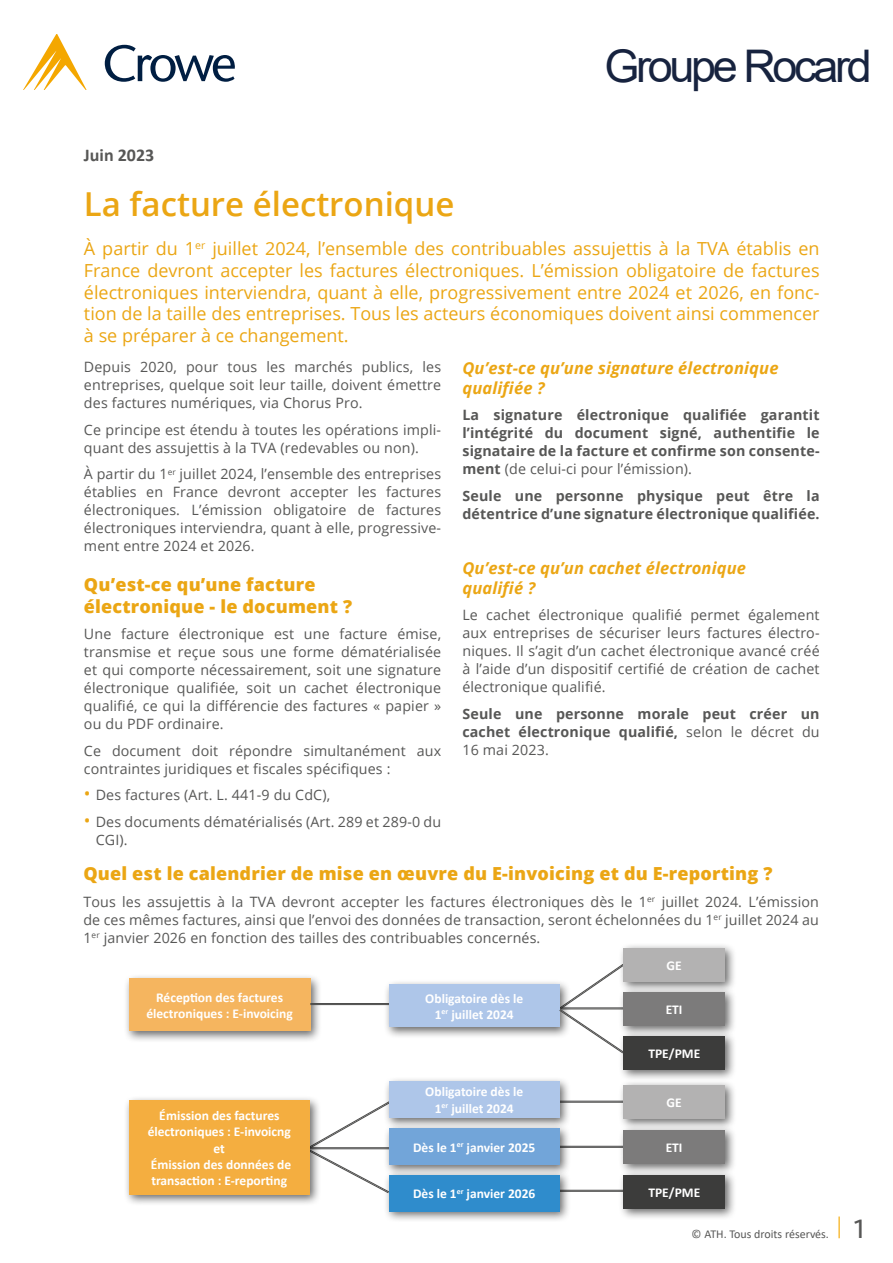
<style>
.page{position:relative;width:893px;height:1263px;background:#fff}
.page>*{position:absolute;margin:0;border:0;box-sizing:border-box;transform-origin:0 0}
.t1{font:45px "Arial";letter-spacing:-.075em;color:#17233f}
.t2{font:600 33px "Open Sans";color:#eba614}
.t3{font:27.45px "Alber";color:#575756}
.t4{font:18px/21.6px "Open Sans";color:#eba614;text-align:justify}
.t5{font:800 18px/21.6px "Open Sans";letter-spacing:.01em;color:#eba614}
.t6{font:700 18px "Calibri";color:#575756}
.t7{font:italic 700 16.5px/19.8px "Open Sans";letter-spacing:.01em;color:#eba614}
.t8{font:14.25px/18px "Open Sans";letter-spacing:.01em;color:#575756;text-align:justify}
.t9{font:700 14.25px/18px "Open Sans";letter-spacing:.01em;color:#575756;text-align:justify}
.t10{font:700 13.5px/16.2px "Calibri";color:#fff;text-align:center}
.t11{font:12px "Calibri";color:#575756}
.s1{font-size:18px;color:#eba614}
.s2{font-weight:400}
</style>
<div class="page">
<hr style="left:838px;top:1216px;width:2px;height:22px;background:#f4a700">
<hr style="left:559px;top:1146px;width:69px;height:1px;background:#4a4a49">
<hr style="left:559px;top:1147px;width:69px;height:1px;background:#4a4a49">
<hr style="left:559px;top:1190px;width:69px;height:1px;background:#4a4a49">
<hr style="left:559px;top:1191px;width:69px;height:1px;background:#4a4a49">
<hr style="left:559px;top:1101px;width:69px;height:1px;background:#4a4a49">
<hr style="left:559px;top:1102px;width:69px;height:1px;background:#4a4a49">
<svg style="left:321px;top:1104px;width:63px;height:87px"></svg>
<div style="left:124px;top:973px;width:198px;height:70px;background:#000;opacity:.6"></div>
<div style="left:129px;top:979px;width:181px;height:52px;background:#f5b55f"></div>
<div style="left:384px;top:979px;width:187px;height:60px;background:#000;opacity:.6"></div>
<div style="left:389px;top:984px;width:170px;height:43px;background:#aec6e9"></div>
<hr style="left:310px;top:1003px;width:79px;height:1px;background:#4a4a49">
<hr style="left:310px;top:1004px;width:79px;height:1px;background:#4a4a49">
<div style="left:124px;top:1095px;width:197px;height:111px;background:#000;opacity:.6"></div>
<div style="left:129px;top:1100px;width:181px;height:94px;background:#f4ae40"></div>
<div style="left:618px;top:943px;width:119px;height:51px;background:#000;opacity:.6"></div>
<div style="left:624px;top:948px;width:101px;height:34px;background:#b3b2b2"></div>
<div style="left:618px;top:987px;width:119px;height:51px;background:#000;opacity:.6"></div>
<div style="left:624px;top:992px;width:101px;height:34px;background:#7c7b7b"></div>
<div style="left:619px;top:1031px;width:118px;height:51px;background:#000;opacity:.6"></div>
<div style="left:624px;top:1036px;width:101px;height:34px;background:#3c3c3b"></div>
<svg style="left:559px;top:963px;width:65px;height:91px"></svg>
<div style="left:384px;top:1076px;width:187px;height:53px;background:#000;opacity:.6"></div>
<div style="left:389px;top:1081px;width:170px;height:36px;background:#aec6e9"></div>
<div style="left:384px;top:1123px;width:187px;height:54px;background:#000;opacity:.6"></div>
<div style="left:389px;top:1129px;width:170px;height:36px;background:#72a5d9"></div>
<div style="left:384px;top:1169px;width:187px;height:54px;background:#000;opacity:.6"></div>
<div style="left:389px;top:1175px;width:170px;height:36px;background:#2f8ccc"></div>
<div style="left:618px;top:1079px;width:119px;height:51px;background:#000;opacity:.6"></div>
<div style="left:624px;top:1085px;width:101px;height:33px;background:#b3b2b2"></div>
<div style="left:618px;top:1124px;width:119px;height:52px;background:#000;opacity:.6"></div>
<div style="left:624px;top:1130px;width:101px;height:34px;background:#7c7b7b"></div>
<div style="left:619px;top:1169px;width:118px;height:52px;background:#000;opacity:.6"></div>
<div style="left:624px;top:1175px;width:101px;height:34px;background:#3c3c3b"></div>
<svg style="left:105px;top:45px;width:130px;height:37px"></svg>
<svg style="left:23px;top:34px;width:63px;height:55px"></svg>
<p class="t6" style="left:84px;top:142px;width:72px">Juin 2023</p>
<h2 class="t2" style="left:84px;top:181px;width:372px">La facture électronique</h2>
<h1 class="t1" style="left:604px;top:35px;width:269px">Groupe Rocard</h1>
<p class="t4" style="left:84px;top:237px;width:737px">À partir du 1<sup>er</sup> juillet 2024, l’ensemble des contribuables assujettis à la TVA établis en France devront accepter les factures électroniques. L’émission obligatoire de factures électroniques interviendra, quant à elle, progressivement entre 2024 et 2026, en fonc&shy;tion de la taille des entreprises. Tous les acteurs économiques doivent ainsi commencer à se préparer à ce changement.</p>
<p class="t8" style="left:84px;top:358px;width:359px">Depuis 2020, pour tous les marchés publics, les entreprises, quelque soit leur taille, doivent émettre des factures numériques, via Chorus Pro.</p>
<p class="t8" style="left:84px;top:420px;width:359px">Ce principe est étendu à toutes les opérations impli&shy;quant des assujettis à la TVA (redevables ou non).</p>
<p class="t8" style="left:84px;top:465px;width:359px">À partir du 1<sup>er</sup> juillet 2024, l’ensemble des entreprises établies en France devront accepter les factures électroniques. L’émission obligatoire de factures électroniques interviendra, quant à elle, progressive&shy;ment entre 2024 et 2026.</p>
<p class="t5" style="left:84px;top:573px;width:270px">Qu’est-ce qu’une facture électronique - le document ?</p>
<p class="t8" style="left:84px;top:624px;width:359px">Une facture électronique est une facture émise, transmise et reçue sous une forme dématérialisée et qui comporte nécessairement, soit une signature électronique qualifiée, soit un cachet électronique qualifié, ce qui la différencie des factures « papier » ou du PDF ordinaire.</p>
<p class="t8" style="left:84px;top:741px;width:359px">Ce document doit répondre simultanément aux contraintes juridiques et fiscales spécifiques :</p>
<p class="t8" style="left:84px;top:786px;width:248px"><span class="s1">•</span> Des factures (Art. L. 441-9 du CdC),</p>
<p class="t8" style="left:96px;top:812px;width:347px;text-indent:-12px"><span class="s1">•</span> Des documents dématérialisés (Art. 289 et 289-0 du<br>CGI).</p>
<p class="t7" style="left:462px;top:358px;width:318px">Qu’est-ce qu’une signature électronique qualifiée ?</p>
<p class="t9" style="left:462px;top:406px;width:359px">La signature électronique qualifiée garantit l’intégrité du document signé, authentifie le signataire de la facture et confirme son consente&shy;ment <span class="s2">(de celui-ci pour l’émission).</span></p>
<p class="t9" style="left:462px;top:486px;width:359px">Seule une personne physique peut être la détentrice d’une signature électronique qualifiée.</p>
<p class="t7" style="left:462px;top:557px;width:285px">Qu’est-ce qu’un cachet électronique qualifié ?</p>
<p class="t8" style="left:462px;top:605px;width:359px">Le cachet électronique qualifié permet également aux entreprises de sécuriser leurs factures électro&shy;niques. Il s’agit d’un cachet électronique avancé créé à l’aide d’un dispositif certifié de création de cachet électronique qualifié.</p>
<p class="t9" style="left:462px;top:704px;width:359px">Seule une personne morale peut créer un cachet électronique qualifié, <span class="s2">selon le décret du 16 mai 2023.</span></p>
<p class="t5" style="left:83px;top:862px;width:691px">Quel est le calendrier de mise en œuvre du E-invoicing et du E-reporting ?</p>
<p class="t8" style="left:83px;top:892px;width:737px">Tous les assujettis à la TVA devront accepter les factures électroniques dès le 1<sup>er</sup> juillet 2024. L’émission de ces mêmes factures, ainsi que l’envoi des données de transaction, seront échelonnées du 1<sup>er</sup> juillet 2024 au 1<sup>er</sup> janvier 2026 en fonction des tailles des contribuables concernés.</p>
<p class="t10" style="left:146px;top:989px;width:148px">Réception des factures électroniques : E-invoicing</p>
<p class="t10" style="left:425px;top:990px;width:99px">Obligatoire dès le<br>1<sup>er</sup> juillet 2024</p>
<p class="t10" style="left:148px;top:1107px;width:145px">Émission des factures électroniques : E-invoicng et<br>Émission des données de transaction : E-reporting</p>
<p class="t10" style="left:425px;top:1083px;width:99px">Obligatoire dès le<br>1<sup>er</sup> juillet 2024</p>
<p class="t10" style="left:413px;top:1139px;width:124px">Dès le 1<sup>er</sup> janvier 2025</p>
<p class="t10" style="left:413px;top:1185px;width:124px">Dès le 1<sup>er</sup> janvier 2026</p>
<p class="t10" style="left:666px;top:957px;width:17px">GE</p>
<p class="t10" style="left:666px;top:1001px;width:18px">ETI</p>
<p class="t10" style="left:648px;top:1045px;width:53px">TPE/PME</p>
<p class="t10" style="left:666px;top:1094px;width:17px">GE</p>
<p class="t10" style="left:666px;top:1139px;width:18px">ETI</p>
<p class="t10" style="left:648px;top:1184px;width:53px">TPE/PME</p>
<p class="t11" style="left:692px;top:1226px;width:139px">© ATH. Tous droits réservés.</p>
<h3 class="t3" style="left:851px;top:1212px;width:16px">1</h3>
</div>
